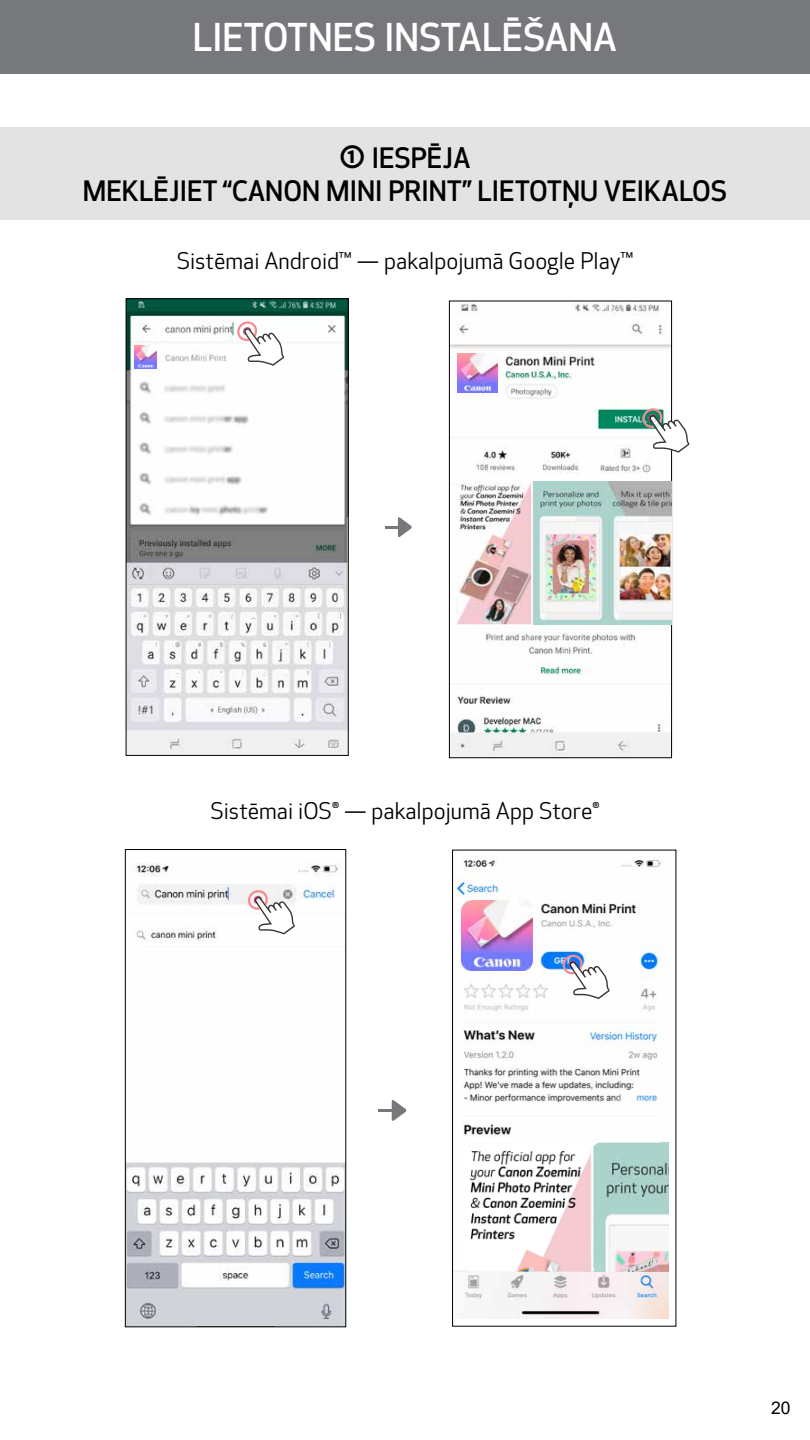
<style>
.page{position:relative;width:810px;height:1440px;background:#fff}
.page>*{position:absolute;margin:0;border:0;box-sizing:border-box;transform-origin:0 0}
.t1{font:500 37.5px "Optic Sans 301";color:#fff}
.t2{font:500 27.5px/33px "Optic Sans 301";color:#000;text-align:center}
.t3{font:22.5px "Optic Sans 201";color:#000}
.t4{font:17.5px "Arial";color:#000}
.s1{font-size:30px}
</style>
<div class="page">
<div style="left:0;top:0;width:810px;height:73px;background:#77787b"></div>
<div style="left:0;top:128px;width:810px;height:92px;background:#e3e3e3"></div>
<svg style="left:385px;top:517px;width:27px;height:20px"></svg>
<svg style="left:392px;top:1100px;width:15px;height:21px"></svg>
<hr style="left:378px;top:1109px;width:14px;height:3px;background:#77787b">
<img style="left:127px;top:862px;width:217px;height:463px">
<div style="left:125px;top:849px;width:221px;height:478px;border:1px solid #000"></div>
<svg style="left:248px;top:890px;width:47px;height:44px"></svg>
<img style="left:128px;top:301px;width:218px;height:453px">
<div style="left:126px;top:299px;width:222px;height:457px;border:1px solid #000"></div>
<svg style="left:237px;top:321px;width:47px;height:45px"></svg>
<img style="left:134px;top:346px;width:23px;height:22px">
<img style="left:451px;top:303px;width:219px;height:453px">
<div style="left:449px;top:301px;width:223px;height:457px;border:1px solid #000"></div>
<img style="left:458px;top:353px;width:39px;height:40px">
<img style="left:457px;top:482px;width:74px;height:142px">
<img style="left:533px;top:482px;width:73px;height:142px">
<img style="left:608px;top:482px;width:63px;height:142px">
<svg style="left:642px;top:408px;width:47px;height:45px"></svg>
<img style="left:454px;top:856px;width:215px;height:463px">
<div style="left:452px;top:850px;width:224px;height:476px;border:1px solid #000"></div>
<img style="left:462px;top:900px;width:70px;height:70px">
<svg style="left:563px;top:955px;width:47px;height:44px"></svg>
<img style="left:463px;top:1143px;width:127px;height:129px">
<div style="left:583px;top:1259px;width:7px;height:12px;background:#f2cad1"></div>
<img style="left:593px;top:1143px;width:76px;height:129px">
<div style="left:594px;top:1263px;width:7px;height:9px;background:#aed7cf"></div>
<svg style="left:660px;top:1263px;width:9px;height:9px"></svg>
<h1 class="t1" style="left:193px;top:16px;width:426px">LIETOTNES INSTALĒŠANA</h1>
<p class="t2" style="left:83px;top:143px;width:646px"><span class="s1">①</span> IESPĒJA<br>MEKLĒJIET “CANON MINI PRINT” LIETOTŅU VEIKALOS</p>
<p class="t3" style="left:177px;top:248px;width:458px">Sistēmai Android™ — pakalpojumā Google Play™</p>
<p class="t3" style="left:210px;top:799px;width:391px">Sistēmai iOS® — pakalpojumā App Store®</p>
<p class="t4" style="left:771px;top:1396px;width:21px">20</p>
</div>
